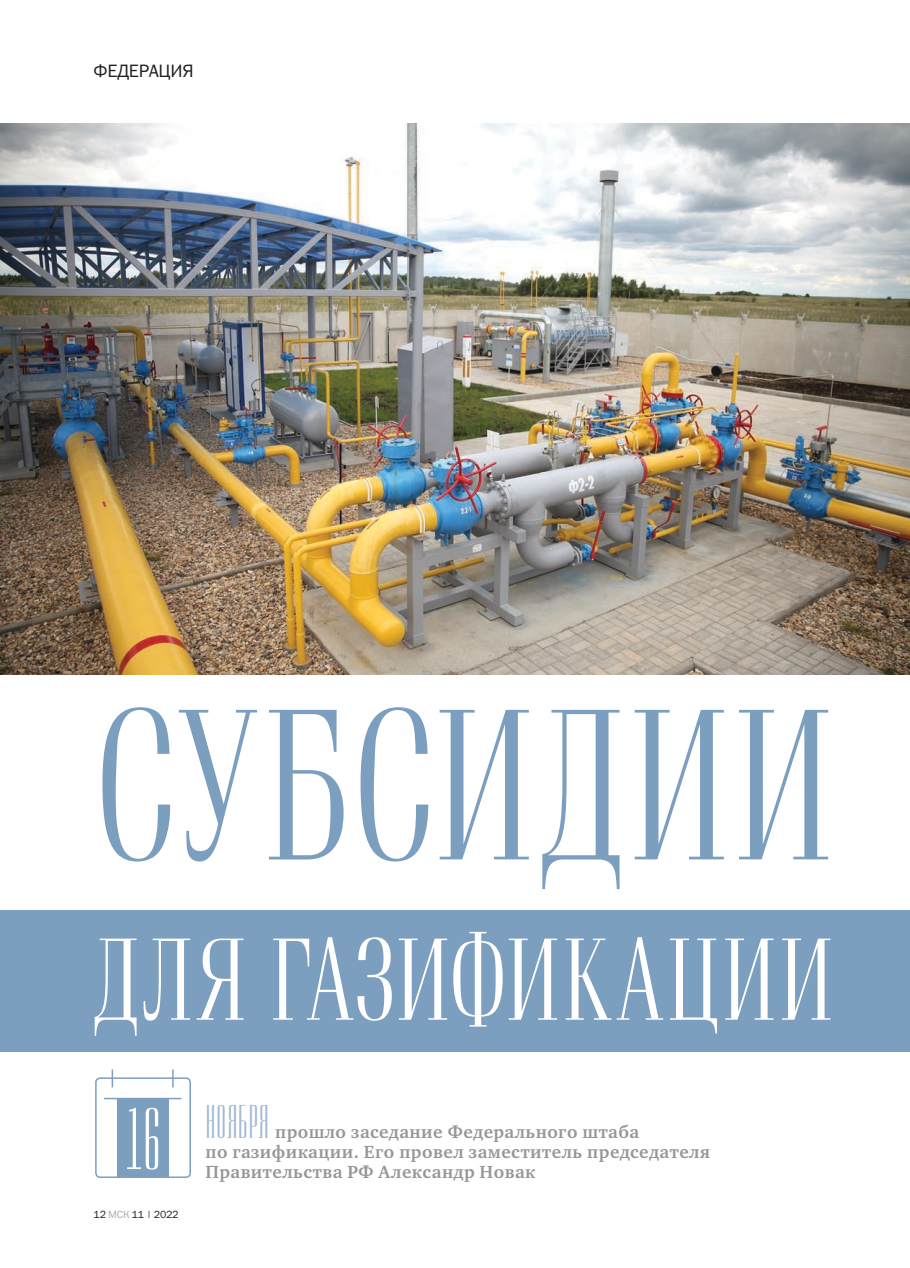
<style>
.page{position:relative;width:910px;height:1268px;background:#fff}
.page>*{position:absolute;margin:0;border:0;box-sizing:border-box;transform-origin:0 0}
.t1{font:207.45px "Vetren";letter-spacing:.02em;color:#7c9fc0}
.t2{font:112.5px "Vetren";letter-spacing:.02em;color:#fff}
.t3{font:82.5px "a Empirial Nr";color:#fff}
.t4{font:45px "a Empirial Nr";letter-spacing:.005em;color:#9eb7d1}
.t5{font:700 18px/20.2px "Charter ITCC";letter-spacing:.025em;color:#949698;text-align:center}
.t6{font:18px "Franklin Gothic Book C";color:#231f20}
.t7{font:10.5px "Franklin Gothic Book C";letter-spacing:-.015em;color:#231f20}
.s1{color:#a7a9ac}
</style>
<div class="page">
<div style="left:0;top:910px;width:910px;height:142px;background:#7c9fc0"></div>
<div style="left:117px;top:1097px;width:52px;height:80px;background:#7c9fc0"></div>
<div style="left:95px;top:1077px;width:96px;height:100px;border:2px solid #7c9fc0;border-radius:4px"></div>
<hr style="left:104px;top:1097px;width:77px;height:2px;background:#7c9fc0">
<svg style="left:112px;top:1069px;width:1px;height:18px"></svg>
<svg style="left:172px;top:1069px;width:2px;height:18px"></svg>
<img style="left:0;top:123px;width:910px;height:551px">
<p class="t6" style="left:94px;top:60px;width:102px">федерация</p>
<h1 class="t1" style="left:94px;top:679px;width:742px">Субсидии</h1>
<h2 class="t2" style="left:94px;top:922px;width:741px">для газификации</h2>
<h3 class="t3" style="left:124px;top:1099px;width:38px">16</h3>
<p class="t7" style="left:94px;top:1208px;width:87px">12 <span class="s1">МСК</span> 11 | 2022</p>
<h3 class="t4" style="left:206px;top:1099px;width:65px">ноября</h3>
<p class="t5" style="left:206px;top:1121px;width:506px">прошло заседание Федерального штаба<br>по газификации. Его провел заместитель председателя</p>
<p class="t5" style="left:206px;top:1161px;width:331px">Правительства РФ Александр Новак</p>
</div>
